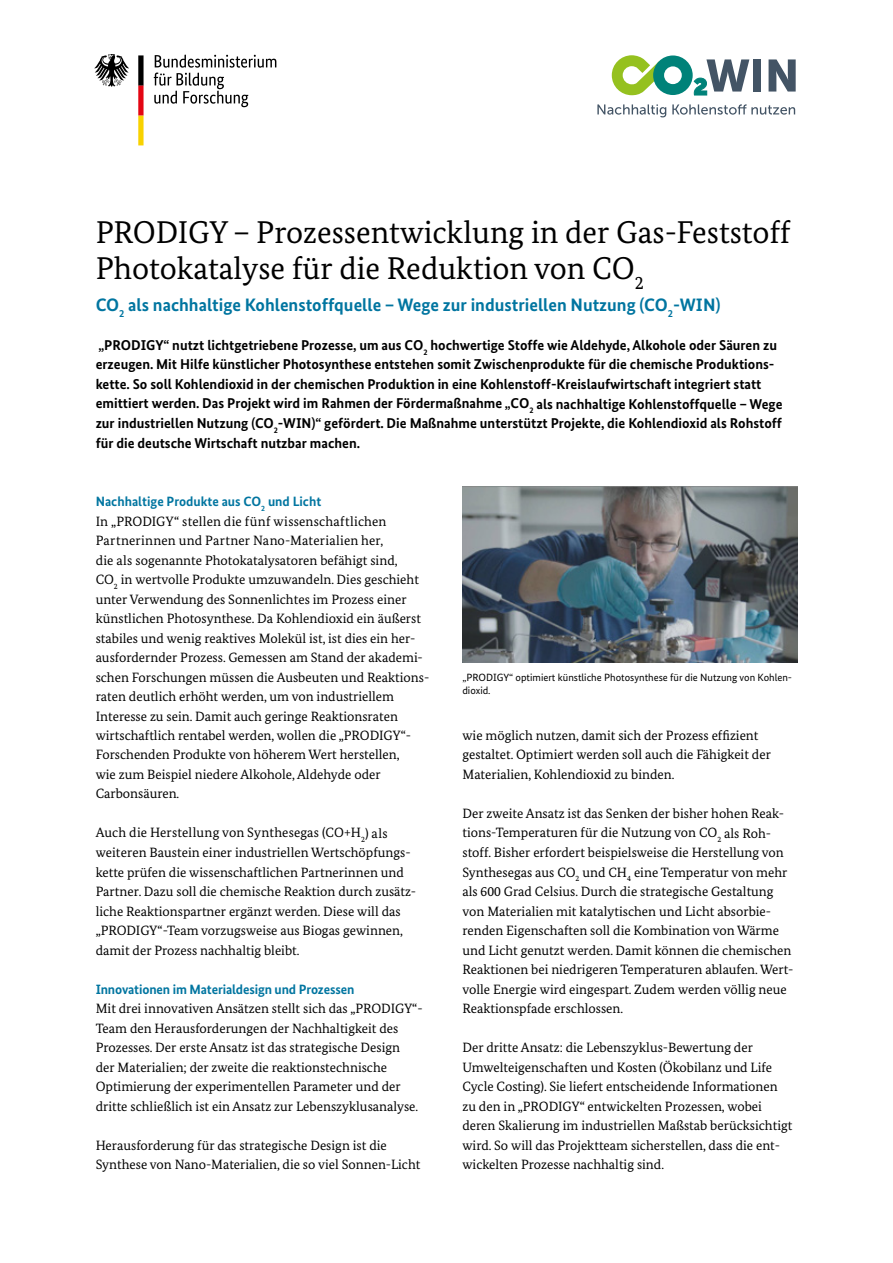
<style>
.page{position:relative;width:893px;height:1263px;background:#fff}
.page>*{position:absolute;margin:0;border:0;box-sizing:border-box;transform-origin:0 0}
.t1{font:31.5px/36px "Bundes Serif";color:#000}
.t2{font:700 18px "Bundes Sans";color:#0075a0}
.t3{font:700 14.25px/19.5px "Bundes Sans";color:#000}
.t4{font:13.5px/19.5px "Bundes Serif";color:#000}
.t5{font:700 13.5px "Bundes Sans";letter-spacing:-.01em;color:#0075a0}
.t6{font:10.5px/13.5px "Bundes Sans";color:#000}
</style>
<div class="page">
<img style="left:462px;top:487px;width:335px;height:175px">
<svg style="left:154px;top:55px;width:122px;height:52px"></svg>
<svg style="left:94px;top:54px;width:35px;height:33px"></svg>
<svg style="left:138px;top:55px;width:6px;height:90px"></svg>
<div style="left:753px;top:59px;width:8px;height:33px;background:#435465"></div>
<svg style="left:769px;top:59px;width:27px;height:33px"></svg>
<svg style="left:612px;top:55px;width:137px;height:40px"></svg>
<svg style="left:597px;top:104px;width:69px;height:13px"></svg>
<svg style="left:672px;top:104px;width:123px;height:11px"></svg>
<h1 class="t1" style="left:96px;top:214px;width:696px">PRODIGY – Prozessentwicklung in der Gas-Feststoff<br>Photokatalyse für die Reduktion von CO<sub>2</sub></h1>
<h2 class="t2" style="left:96px;top:294px;width:626px">CO<sub>2</sub> als nachhaltige Kohlenstoffquelle – Wege zur industriellen Nutzung (CO<sub>2</sub>-WIN)</h2>
<p class="t3" style="left:96px;top:335px;width:688px">„PRODIGY“ nutzt lichtgetriebene Prozesse, um aus CO<sub>2</sub> hochwertige Stoffe wie Aldehyde, Alkohole oder Säuren zu erzeugen. Mit Hilfe künstlicher Photosynthese entstehen somit Zwischenprodukte für die chemische Produktions&shy;kette. So soll Kohlendioxid in der chemischen Produktion in eine Kohlenstoff-Kreislaufwirtschaft integriert statt emittiert werden. Das Projekt wird im Rahmen der Fördermaßnahme „CO<sub>2</sub> als nachhaltige Kohlenstoffquelle – Wege zur industriellen Nutzung (CO<sub>2</sub>-WIN)“ gefördert. Die Maßnahme unterstützt Projekte, die Kohlendioxid als Rohstoff für die deutsche Wirtschaft nutzbar machen.</p>
<p class="t5" style="left:96px;top:493px;width:227px">Nachhaltige Produkte aus CO<sub>2</sub> und Licht</p>
<p class="t4" style="left:96px;top:511px;width:335px">In „PRODIGY“ stellen die fünf wissenschaftlichen Partnerinnen und Partner Nano-Materialien her,<br>die als sogenannte Photokatalysatoren befähigt sind,<br>CO<sub>2</sub> in wertvolle Produkte umzuwandeln. Dies geschieht unter Verwendung des Sonnenlichtes im Prozess einer künstlichen Photosynthese. Da Kohlendioxid ein äußerst stabiles und wenig reaktives Molekül ist, ist dies ein her&shy;ausfordernder Prozess. Gemessen am Stand der akademi&shy;schen Forschungen müssen die Ausbeuten und Reaktions&shy;raten deutlich erhöht werden, um von industriellem Interesse zu sein. Damit auch geringe Reaktionsraten wirtschaftlich rentabel werden, wollen die „PRODIGY“- Forschenden Produkte von höherem Wert herstellen,<br>wie zum Beispiel niedere Alkohole, Aldehyde oder Carbonsäuren.</p>
<p class="t4" style="left:96px;top:823px;width:322px">Auch die Herstellung von Synthesegas (CO+H<sub>2</sub>) als weiteren Baustein einer industriellen Wertschöpfungs&shy;kette prüfen die wissenschaftlichen Partnerinnen und Partner. Dazu soll die chemische Reaktion durch zusätz&shy;liche Reaktionspartner ergänzt werden. Diese will das „PRODIGY“-Team vorzugsweise aus Biogas gewinnen, damit der Prozess nachhaltig bleibt.</p>
<p class="t5" style="left:96px;top:981px;width:260px">Innovationen im Materialdesign und Prozessen</p>
<p class="t4" style="left:96px;top:998px;width:329px">Mit drei innovativen Ansätzen stellt sich das „PRODIGY“- Team den Herausforderungen der Nachhaltigkeit des Prozesses. Der erste Ansatz ist das strategische Design<br>der Materialien; der zweite die reaktionstechnische Optimierung der experimentellen Parameter und der dritte schließlich ist ein Ansatz zur Lebenszyklusanalyse.</p>
<p class="t4" style="left:96px;top:1135px;width:326px">Herausforderung für das strategische Design ist die<br>Synthese von Nano-Materialien, die so viel Sonnen-Licht</p>
<p class="t6" style="left:462px;top:670px;width:331px">„PRODIGY“ optimiert künstliche Photosynthese für die Nutzung von Kohlen&shy;dioxid.</p>
<p class="t4" style="left:462px;top:725px;width:310px">wie möglich nutzen, damit sich der Prozess effizient gestaltet. Optimiert werden soll auch die Fähigkeit der<br>Materialien, Kohlendioxid zu binden.</p>
<p class="t4" style="left:462px;top:803px;width:332px">Der zweite Ansatz ist das Senken der bisher hohen Reak&shy;tions-Temperaturen für die Nutzung von CO<sub>2</sub> als Roh&shy;stoff. Bisher erfordert beispielsweise die Herstellung von Synthesegas aus CO<sub>2</sub> und CH<sub>4</sub> eine Temperatur von mehr als 600 Grad Celsius. Durch die strategische Gestaltung von Materialien mit katalytischen und Licht absorbie&shy;renden Eigenschaften soll die Kombination von Wärme und Licht genutzt werden. Damit können die chemischen Reaktionen bei niedrigeren Temperaturen ablaufen. Wert&shy;volle Energie wird eingespart. Zudem werden völlig neue Reaktionspfade erschlossen.</p>
<p class="t4" style="left:462px;top:1037px;width:331px">Der dritte Ansatz: die Lebenszyklus-Bewertung der Umwelteigenschaften und Kosten (Ökobilanz und Life Cycle Costing). Sie liefert entscheidende Informationen zu den in „PRODIGY“ entwickelten Prozessen, wobei deren Skalierung im industriellen Maßstab berücksichtigt wird. So will das Projektteam sicherstellen, dass die ent&shy;wickelten Prozesse nachhaltig sind.</p>
</div>
